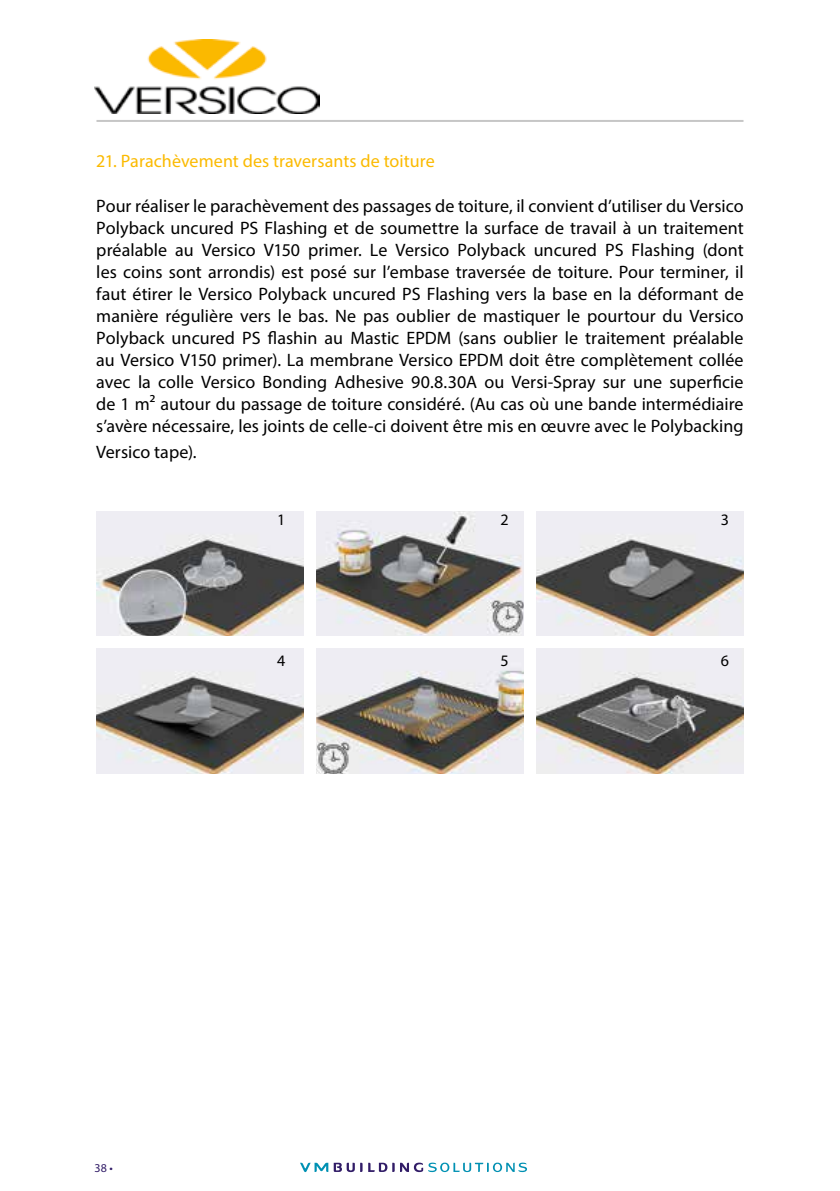
<style>
.page{position:relative;width:840px;height:1191px;background:#fff}
.page>*{position:absolute;margin:0;border:0;box-sizing:border-box;transform-origin:0 0}
.t1{font:18px/22px "Myriad Pro";letter-spacing:.005em;color:#000;text-align:justify}
.t2{font:18px "Myriad Pro";letter-spacing:.005em;color:#fbba00}
.t3{font:16px "Myriad Pro";color:#000}
.t4{font:12px "Myriad Pro";color:#311c67}
</style>
<div class="page">
<svg style="left:368px;top:1162px;width:26px;height:10px"></svg>
<svg style="left:360px;top:1162px;width:2px;height:10px"></svg>
<svg style="left:400px;top:1162px;width:126px;height:10px"></svg>
<svg style="left:300px;top:1162px;width:54px;height:10px"></svg>
<hr style="left:96px;top:120px;width:647px;height:2px;background:#c6c6c6">
<img style="left:94px;top:39px;width:225px;height:75px">
<img style="left:96px;top:511px;width:207px;height:125px">
<img style="left:316px;top:511px;width:207px;height:125px">
<img style="left:536px;top:511px;width:207px;height:125px">
<img style="left:96px;top:648px;width:207px;height:125px">
<img style="left:316px;top:648px;width:207px;height:125px">
<img style="left:536px;top:648px;width:207px;height:125px">
<p class="t2" style="left:96px;top:150px;width:340px">21. Parachèvement des traversants de toiture</p>
<p class="t1" style="left:96px;top:194px;width:648px">Pour réaliser le parachèvement des passages de toiture, il convient d’utiliser du Versico Polyback uncured PS Flashing et de soumettre la surface de travail à un traitement préalable au Versico V150 primer. Le Versico Polyback uncured PS Flashing (dont les coins sont arrondis) est posé sur l’embase traversée de toiture. Pour terminer, il faut étirer le Versico Polyback uncured PS Flashing vers la base en la déformant de manière régulière vers le bas. Ne pas oublier de mastiquer le pourtour du Versico Polyback uncured PS flashin au Mastic EPDM (sans oublier le traitement préalable au Versico V150 primer). La membrane Versico EPDM doit être complètement collée avec la colle Versico Bonding Adhesive 90.8.30A ou Versi-Spray sur une superficie de 1 m² autour du passage de toiture considéré. (Au cas où une bande intermédiaire s’avère nécessaire, les joints de celle-ci doivent être mis en œuvre avec le Polybacking</p>
<p class="t1" style="left:96px;top:440px;width:102px">Versico tape).</p>
<p class="t3" style="left:277px;top:509px;width:10px">1</p>
<p class="t3" style="left:500px;top:509px;width:10px">2</p>
<p class="t3" style="left:720px;top:509px;width:10px">3</p>
<p class="t3" style="left:277px;top:651px;width:10px">4</p>
<p class="t3" style="left:500px;top:651px;width:10px">5</p>
<p class="t3" style="left:720px;top:651px;width:10px">6</p>
<p class="t4" style="left:94px;top:1160px;width:20px">38 •</p>
</div>
